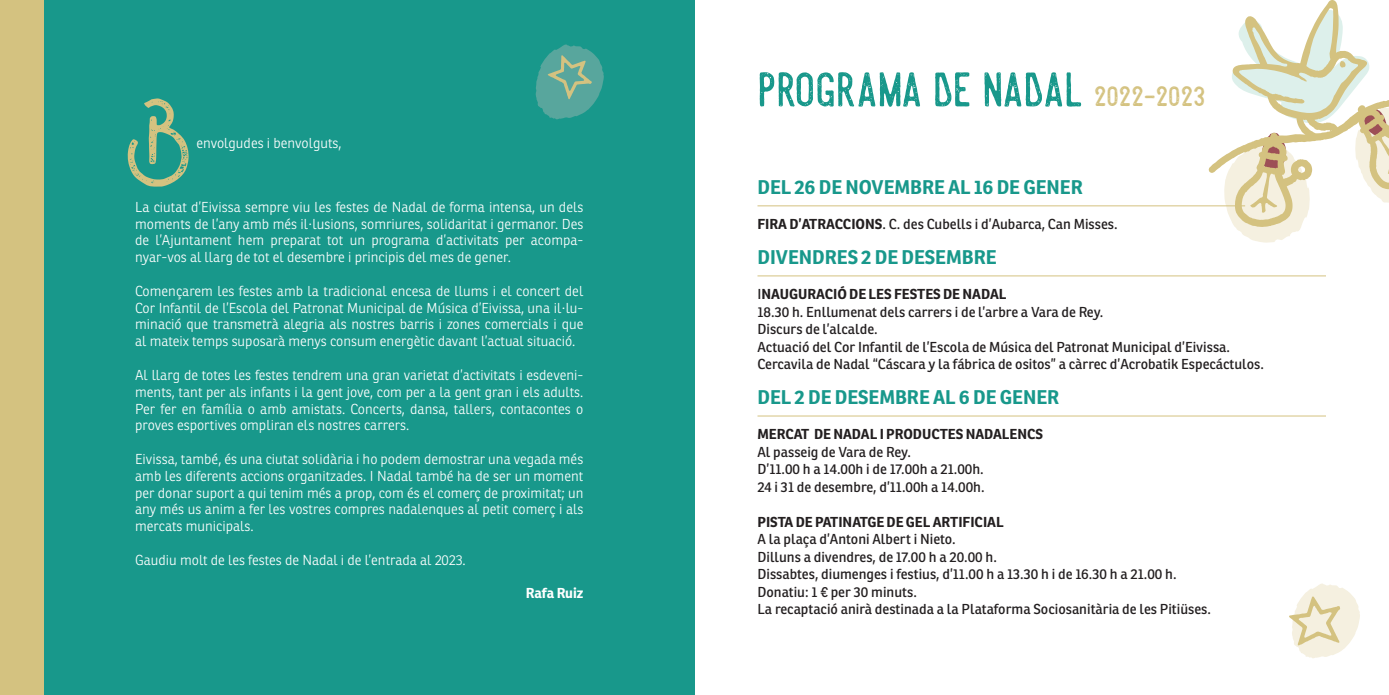
<style>
.page{position:relative;width:1389px;height:695px;background:#fff}
.page>*{position:absolute;margin:0;border:0;box-sizing:border-box;transform-origin:0 0}
.t1{font:85.75px "Steelworks Vintage Demo";color:#d4c280}
.t2{font:54.25px "Steelworks Vintage Demo";color:#18988b}
.t3{font:700 19.25px "Ronnia";color:#18988b}
.t4{font:300 14px/16.8px "Ronnia";color:#fff;text-align:justify}
.t5{font:14px/17.5px "Ronnia";color:#231f20}
.t6{font:700 14px "Ronnia";color:#231f20}
.t7{font:700 14px "Ronnia";color:#fff}
.s1{font-size:31.5px;color:#d4c280}
.s2{font-weight:700}
</style>
<div class="page">
<div style="left:0;top:0;width:694px;height:694px;background:#18988b"></div>
<hr style="left:757px;top:205px;width:488px;height:1px;background:#d4c280">
<hr style="left:757px;top:275px;width:569px;height:1px;background:#d4c280">
<hr style="left:757px;top:415px;width:569px;height:1px;background:#d4c280">
<svg style="left:1289px;top:583px;width:71px;height:75px"></svg>
<svg style="left:536px;top:44px;width:68px;height:75px"></svg>
<svg style="left:1209px;top:0;width:180px;height:243px"></svg>
<div style="left:0;top:0;width:43px;height:694px;background:#d4c280"></div>
<h1 class="t1" style="left:124px;top:96px;width:69px">B</h1>
<p class="t4" style="left:196px;top:134px;width:147px">envolgudes i benvolguts,</p>
<p class="t4" style="left:135px;top:198px;width:450px">La ciutat d’Eivissa sempre viu les festes de Nadal de forma intensa, un dels moments de l’any amb més il·lusions, somriures, solidaritat i germanor. Des de l’Ajuntament hem preparat tot un programa d’activitats per acompa&shy;nyar-vos al llarg de tot el desembre i principis del mes de gener.</p>
<p class="t4" style="left:135px;top:282px;width:450px">Començarem les festes amb la tradicional encesa de llums i el concert del Cor Infantil de l’Escola del Patronat Municipal de Música d’Eivissa, una il·lu&shy;minació que transmetrà alegria als nostres barris i zones comercials i que al mateix temps suposarà menys consum energètic davant l’actual situació.</p>
<p class="t4" style="left:135px;top:366px;width:450px">Al llarg de totes les festes tendrem una gran varietat d’activitats i esdeveni&shy;ments, tant per als infants i la gent jove, com per a la gent gran i els adults.<br>Per fer en família o amb amistats. Concerts, dansa, tallers, contacontes o proves esportives ompliran els nostres carrers.</p>
<p class="t4" style="left:135px;top:450px;width:450px">Eivissa, també, és una ciutat solidària i ho podem demostrar una vegada més amb les diferents accions organitzades. I Nadal també ha de ser un moment per donar suport a qui tenim més a prop, com és el comerç de proximitat; un any més us anim a fer les vostres compres nadalenques al petit comerç i als mercats municipals.</p>
<p class="t4" style="left:135px;top:551px;width:332px">Gaudiu molt de les festes de Nadal i de l’entrada al 2023.</p>
<p class="t7" style="left:526px;top:584px;width:59px">Rafa Ruiz</p>
<h2 class="t2" style="left:757px;top:63px;width:450px">programa de nadal <span class="s1">2022-2023</span></h2>
<h3 class="t3" style="left:757px;top:175px;width:327px">DEL 26 DE NOVEMBRE AL 16 DE GENER</h3>
<p class="t5" style="left:757px;top:215px;width:362px"><span class="s2">FIRA D’ATRACCIONS</span>. C. des Cubells i d’Aubarca, Can Misses.</p>
<h3 class="t3" style="left:757px;top:245px;width:241px">DIVENDRES 2 DE DESEMBRE</h3>
<p class="t5" style="left:757px;top:285px;width:508px">I<span class="s2">NAUGURACIÓ DE LES FESTES DE NADAL<br></span>18.30 h. Enllumenat dels carrers i de l’arbre a Vara de Rey.<br>Discurs de l’alcalde.<br>Actuació del Cor Infantil de l’Escola de Música del Patronat Municipal d’Eivissa.<br>Cercavila de Nadal “Cáscara y la fábrica de ositos” a càrrec d’Acrobatik Especáctulos.</p>
<h3 class="t3" style="left:757px;top:385px;width:303px">DEL 2 DE DESEMBRE AL 6 DE GENER</h3>
<p class="t6" style="left:757px;top:425px;width:287px">MERCAT DE NADAL I PRODUCTES NADALENCS</p>
<p class="t5" style="left:757px;top:443px;width:229px">Al passeig de Vara de Rey.<br>D’11.00 h a 14.00h i de 17.00h a 21.00h.<br>24 i 31 de desembre, d’11.00h a 14.00h.</p>
<p class="t6" style="left:757px;top:512px;width:248px">PISTA DE PATINATGE DE GEL ARTIFICIAL</p>
<p class="t5" style="left:757px;top:530px;width:455px">A la plaça d’Antoni Albert i Nieto.<br>Dilluns a divendres, de 17.00 h a 20.00 h.<br>Dissabtes, diumenges i festius, d’11.00 h a 13.30 h i de 16.30 h a 21.00 h.<br>Donatiu: 1 € per 30 minuts.<br>La recaptació anirà destinada a la Plataforma Sociosanitària de les Pitiüses.</p>
</div>
